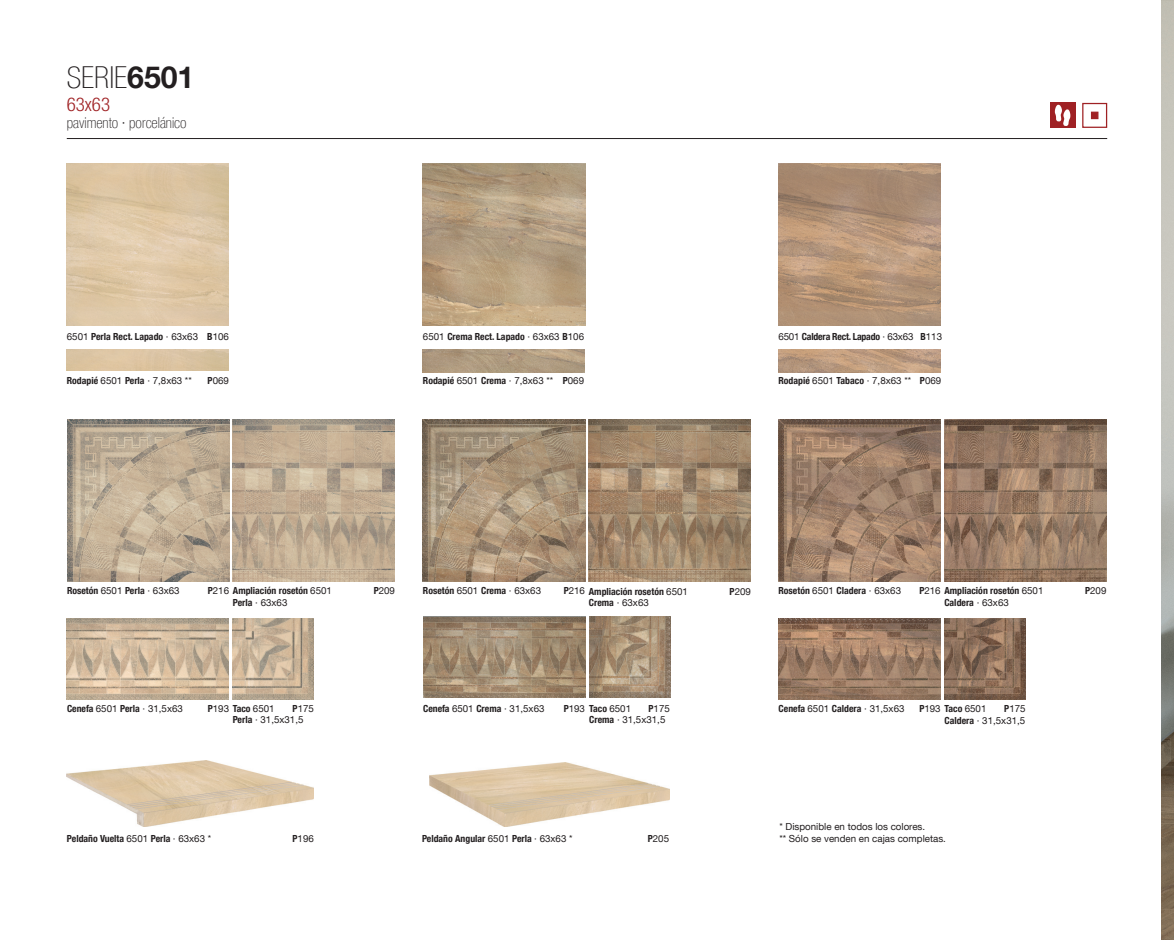
<style>
.page{position:relative;width:1174px;height:940px;background:#fff}
.page>*{position:absolute;margin:0;border:0;box-sizing:border-box;transform-origin:0 0}
.t1{font:100 condensed 30.3px "Helvetica Neue LT Com";color:#231f20}
.t2{font:300 condensed 18.9px "Helvetica Neue LT Com";color:#9f2124}
.t3{font:100 condensed 15.15px "Helvetica Neue LT Com";color:#231f20}
.t4{font:700 condensed 9.75px/11.7px "Helvetica Neue LT Com";color:#231f20}
.t5{font:9.75px/11.7px "Helvetica Neue LT Com";color:#231f20}
.t6{font:700 condensed 9.75px "Helvetica Neue LT Com";letter-spacing:-.02em;color:#231f20}
.s1{font-weight:700;font-stretch:normal}
.s2{font-weight:400;font-stretch:normal}
.s3{font-weight:700;font-stretch:condensed}
</style>
<div class="page">
<hr style="left:67px;top:138px;width:1040px;height:1px;background:#231f20">
<img style="left:778px;top:163px;width:162px;height:162px">
<div style="left:1082px;top:103px;width:25px;height:25px;background:#fff;border:1px solid #9f2124"></div>
<div style="left:1091px;top:112px;width:7px;height:7px;background:#9f2124"></div>
<div style="left:1050px;top:103px;width:25px;height:25px;background:#9f2124"></div>
<svg style="left:1054px;top:105px;width:16px;height:21px"></svg>
<img style="left:67px;top:419px;width:162px;height:162px">
<img style="left:67px;top:618px;width:162px;height:81px">
<img style="left:233px;top:618px;width:81px;height:81px">
<img style="left:233px;top:419px;width:162px;height:162px">
<img style="left:423px;top:616px;width:162px;height:81px">
<img style="left:589px;top:616px;width:81px;height:81px">
<img style="left:423px;top:419px;width:162px;height:162px">
<img style="left:589px;top:419px;width:162px;height:162px">
<img style="left:778px;top:618px;width:162px;height:81px">
<img style="left:944px;top:618px;width:81px;height:81px">
<img style="left:778px;top:419px;width:162px;height:162px">
<img style="left:944px;top:419px;width:162px;height:162px">
<img style="left:778px;top:350px;width:162px;height:22px">
<img style="left:423px;top:163px;width:162px;height:162px">
<img style="left:67px;top:163px;width:162px;height:162px">
<img style="left:422px;top:350px;width:162px;height:22px">
<img style="left:1161px;top:0;width:13px;height:940px">
<img style="left:67px;top:760px;width:247px;height:66px">
<img style="left:429px;top:762px;width:240px;height:64px">
<h1 class="t1" style="left:67px;top:60px;width:129px">SERIE<span class="s1">6501</span></h1>
<h2 class="t2" style="left:67px;top:93px;width:45px">63x63</h2>
<h3 class="t3" style="left:67px;top:114px;width:121px">pavimento · porcelánico</h3>
<p class="t4" style="left:67px;top:330px;width:164px"><span class="s2">6501</span> Perla Rect. Lapado <span class="s2">· 63x63</span> B<span class="s2">106</span></p>
<p class="t4" style="left:423px;top:330px;width:163px"><span class="s2">6501</span> Crema Rect. Lapado <span class="s2">· 63x63</span> B<span class="s2">106</span></p>
<p class="t6" style="left:778px;top:330px;width:136px"><span class="s2">6501</span> Caldera Rect. Lapado <span class="s2">· 63x63</span></p>
<p class="t5" style="left:920px;top:330px;width:23px"><span class="s3">B</span>113</p>
<p class="t5" style="left:67px;top:374px;width:126px"><span class="s3">Rodapié</span> 6501 <span class="s3">Perla</span> · 7,8x63 **</p>
<p class="t5" style="left:208px;top:374px;width:23px"><span class="s3">P</span>069</p>
<p class="t5" style="left:423px;top:374px;width:163px"><span class="s3">Rodapié</span> 6501 <span class="s3">Crema</span> · 7,8x63 ** <span class="s3">P</span>069</p>
<p class="t5" style="left:778px;top:374px;width:164px"><span class="s3">Rodapié</span> 6501 <span class="s3">Tabaco</span> · 7,8x63 ** <span class="s3">P</span>069</p>
<p class="t4" style="left:67px;top:585px;width:114px">Rosetón <span class="s2">6501</span> Perla <span class="s2">· 63x63</span></p>
<p class="t5" style="left:374px;top:585px;width:23px"><span class="s3">P</span>209</p>
<p class="t4" style="left:233px;top:585px;width:101px;text-indent:-25px">P<span class="s2">216</span> Ampliación rosetón <span class="s2">6501<br></span>Perla <span class="s2">· 63x63</span></p>
<p class="t4" style="left:423px;top:585px;width:120px">Rosetón <span class="s2">6501</span> Crema <span class="s2">· 63x63</span></p>
<p class="t4" style="left:589px;top:585px;width:101px;text-indent:-25px">P<span class="s2">216</span> Ampliación rosetón <span class="s2">6501<br></span>Crema <span class="s2">· 63x63</span></p>
<p class="t5" style="left:729px;top:585px;width:23px"><span class="s3">P</span>209</p>
<p class="t4" style="left:778px;top:584px;width:124px">Rosetón <span class="s2">6501</span> Cladera <span class="s2">· 63x63</span></p>
<p class="t4" style="left:919px;top:584px;width:126px">P<span class="s2">216</span> Ampliación rosetón <span class="s2">6501</span></p>
<p class="t4" style="left:944px;top:596px;width:66px">Caldera <span class="s2">· 63x63</span></p>
<p class="t5" style="left:67px;top:702px;width:117px"><span class="s3">Cenefa</span> 6501 <span class="s3">Perla</span> · 31,5x63</p>
<p class="t5" style="left:233px;top:702px;width:72px;text-indent:-25px"><span class="s3">P</span>193 <span class="s3">Taco</span> 6501<br><span class="s3">Perla</span> · 31,5x31,5</p>
<p class="t5" style="left:293px;top:702px;width:23px"><span class="s3">P</span>175</p>
<p class="t5" style="left:423px;top:702px;width:123px"><span class="s3">Cenefa</span> 6501 <span class="s3">Crema</span> · 31,5x63</p>
<p class="t5" style="left:589px;top:702px;width:78px;text-indent:-25px"><span class="s3">P</span>193 <span class="s3">Taco</span> 6501<br><span class="s3">Crema</span> · 31,5x31,5</p>
<p class="t5" style="left:648px;top:702px;width:23px"><span class="s3">P</span>175</p>
<p class="t4" style="left:67px;top:832px;width:146px">Peldaño Vuelta <span class="s2">6501</span> Perla <span class="s2">· 63x63 *</span></p>
<p class="t4" style="left:422px;top:832px;width:152px">Peldaño Angular <span class="s2">6501</span> Perla <span class="s2">· 63x63 *</span></p>
<p class="t5" style="left:292px;top:832px;width:23px"><span class="s3">P</span>196</p>
<p class="t5" style="left:648px;top:832px;width:23px"><span class="s3">P</span>205</p>
<p class="t4" style="left:778px;top:703px;width:127px">Cenefa <span class="s2">6501</span> Caldera <span class="s2">· 31,5x63</span></p>
<p class="t5" style="left:944px;top:702px;width:82px;text-indent:-25px"><span class="s3">P</span>193 <span class="s3">Taco</span> 6501<br><span class="s3">Caldera</span> · 31,5x31,5</p>
<p class="t5" style="left:1004px;top:702px;width:23px"><span class="s3">P</span>175</p>
<p class="t5" style="left:779px;top:820px;width:168px">* Disponible en todos los colores.<br>** Sólo se venden en cajas completas.</p>
<p class="t5" style="left:1085px;top:584px;width:23px"><span class="s3">P</span>209</p>
</div>
